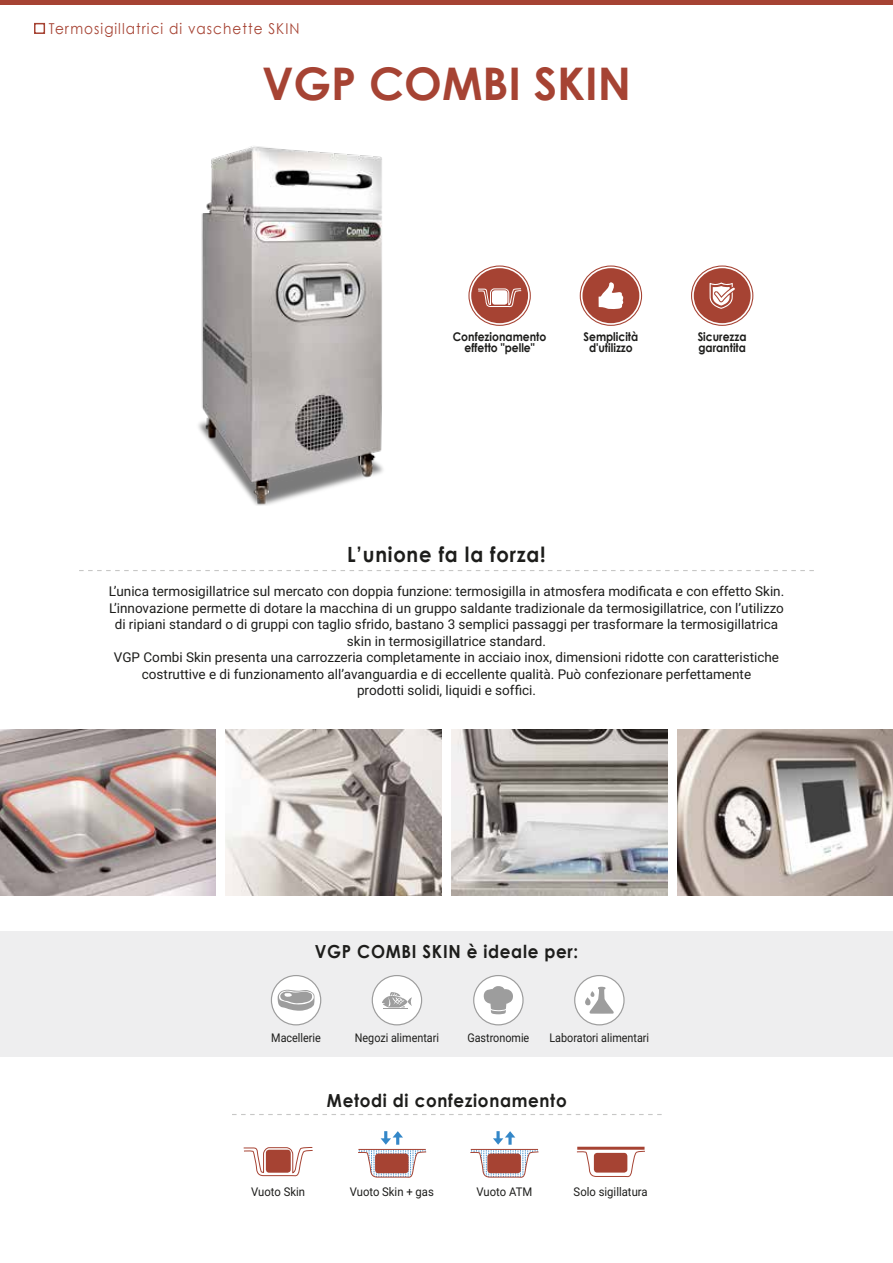
<style>
.page{position:relative;width:893px;height:1263px;background:#fff}
.page>*{position:absolute;margin:0;border:0;box-sizing:border-box;transform-origin:0 0}
.t1{font:700 45px "Century Gothic";color:#a64333}
.t2{font:700 21px "Century Gothic";letter-spacing:.04em;color:#1d1d1b;scale:.93 1}
.t3{font:700 18px "Century Gothic";letter-spacing:.04em;color:#1d1d1b;scale:.93 1}
.t4{font:15px "Century Gothic";letter-spacing:.075em;color:#a64333;scale:.91 1}
.t5{font:13.5px/16.5px "Roboto";color:#1d1d1b;text-align:center}
.t6{font:700 12px/10.5px "Century Gothic";color:#1d1d1b;text-align:center;scale:.9 1}
.t7{font:12px "Roboto";color:#1d1d1b;scale:.9 1}
.t8{font:12px "Roboto";color:#1d1d1b;scale:.94 1}
</style>
<div class="page">
<div style="left:0;top:931px;width:893px;height:126px;background:#eeeeef"></div>
<div style="left:0;top:0;width:893px;height:5px;background:#a64333"></div>
<div style="left:34px;top:23px;width:11px;height:11px;border:2px solid #a64333"></div>
<svg style="left:79px;top:570px;width:735px;height:1px"></svg>
<svg style="left:232px;top:1114px;width:430px;height:1px"></svg>
<div style="left:271px;top:975px;width:50px;height:50px;background:#fff;border-radius:50%"></div>
<div style="left:271px;top:975px;width:50px;height:50px;border:1px solid #9d9d9d;border-radius:50%"></div>
<div style="left:372px;top:975px;width:50px;height:50px;background:#fff;border-radius:50%"></div>
<div style="left:372px;top:975px;width:50px;height:50px;border:1px solid #9d9d9d;border-radius:50%"></div>
<div style="left:575px;top:975px;width:49px;height:50px;background:#fff;border-radius:50%"></div>
<div style="left:574px;top:975px;width:51px;height:50px;border:1px solid #9d9d9d;border-radius:50%"></div>
<div style="left:474px;top:975px;width:49px;height:50px;background:#fff;border-radius:50%"></div>
<div style="left:473px;top:975px;width:51px;height:50px;border:1px solid #9d9d9d;border-radius:50%"></div>
<div style="left:582px;top:268px;width:57px;height:55px;background:#a64333;border-radius:50%"></div>
<div style="left:580px;top:265px;width:62px;height:61px;border:1px solid #a64333;border-radius:50%"></div>
<div style="left:694px;top:268px;width:57px;height:55px;background:#a64333;border-radius:50%"></div>
<div style="left:691px;top:265px;width:62px;height:61px;border:1px solid #a64333;border-radius:50%"></div>
<div style="left:471px;top:268px;width:57px;height:55px;background:#a64333;border-radius:50%"></div>
<div style="left:468px;top:265px;width:63px;height:61px;border:1px solid #a64333;border-radius:50%"></div>
<svg style="left:483px;top:986px;width:30px;height:28px"></svg>
<svg style="left:585px;top:987px;width:29px;height:27px"></svg>
<svg style="left:599px;top:282px;width:25px;height:27px"></svg>
<img style="left:0;top:729px;width:216px;height:166px">
<img style="left:451px;top:729px;width:216px;height:166px">
<img style="left:226px;top:729px;width:216px;height:166px">
<img style="left:677px;top:729px;width:216px;height:166px">
<svg style="left:709px;top:283px;width:26px;height:26px"></svg>
<svg style="left:478px;top:288px;width:44px;height:19px"></svg>
<div style="left:492px;top:290px;width:15px;height:15px;background:#fff;border-radius:3px"></div>
<svg style="left:277px;top:989px;width:38px;height:22px"></svg>
<svg style="left:382px;top:992px;width:30px;height:17px"></svg>
<svg style="left:243px;top:1147px;width:70px;height:30px"></svg>
<div style="left:266px;top:1150px;width:25px;height:23px;background:#a64333;border-radius:3px"></div>
<svg style="left:577px;top:1151px;width:68px;height:27px"></svg>
<div style="left:594px;top:1153px;width:33px;height:19px;background:#a64333;border-radius:3px"></div>
<hr style="left:577px;top:1147px;width:67px;height:3px;background:#a64333">
<svg style="left:470px;top:1131px;width:69px;height:47px"></svg>
<svg style="left:358px;top:1131px;width:68px;height:47px"></svg>
<img style="left:198px;top:146px;width:185px;height:360px">
<p class="t4" style="left:49px;top:19px;width:277px">Termosigillatrici di vaschette SKIN</p>
<h1 class="t1" style="left:262px;top:55px;width:370px">VGP COMBI SKIN</h1>
<p class="t6" style="left:453px;top:332px;width:105px">Confezionamento effetto "pelle"</p>
<p class="t6" style="left:583px;top:332px;width:62px">Semplicità d'utilizzo</p>
<p class="t6" style="left:698px;top:332px;width:56px;text-align:left">Sicurezza garantita</p>
<h2 class="t2" style="left:347px;top:541px;width:215px">L’unione fa la forza!</h2>
<p class="t5" style="left:109px;top:582px;width:677px">L’unica termosigillatrice sul mercato con doppia funzione: termosigilla in atmosfera modificata e con effetto Skin.<br>L’innovazione permette di dotare la macchina di un gruppo saldante tradizionale da termosigillatrice, con l’utilizzo di ripiani standard o di gruppi con taglio sfrido, bastano 3 semplici passaggi per trasformare la termosigillatrica skin in termosigillatrice standard.<br>VGP Combi Skin presenta una carrozzeria completamente in acciaio inox, dimensioni ridotte con caratteristiche costruttive e di funzionamento all’avanguardia e di eccellente qualità. Può confezionare perfettamente<br>prodotti solidi, liquidi e soffici.</p>
<h3 class="t3" style="left:315px;top:940px;width:285px">VGP COMBI SKIN è ideale per:</h3>
<p class="t7" style="left:271px;top:1029px;width:57px">Macellerie</p>
<p class="t7" style="left:355px;top:1029px;width:95px">Negozi alimentari</p>
<p class="t7" style="left:467px;top:1029px;width:70px">Gastronomie</p>
<p class="t7" style="left:549px;top:1029px;width:112px">Laboratori alimentari</p>
<h3 class="t3" style="left:327px;top:1089px;width:259px">Metodi di confezionamento</h3>
<p class="t8" style="left:251px;top:1183px;width:59px">Vuoto Skin</p>
<p class="t8" style="left:350px;top:1183px;width:91px">Vuoto Skin + gas</p>
<p class="t8" style="left:477px;top:1183px;width:61px">Vuoto ATM</p>
<p class="t8" style="left:574px;top:1183px;width:80px">Solo sigillatura</p>
</div>
